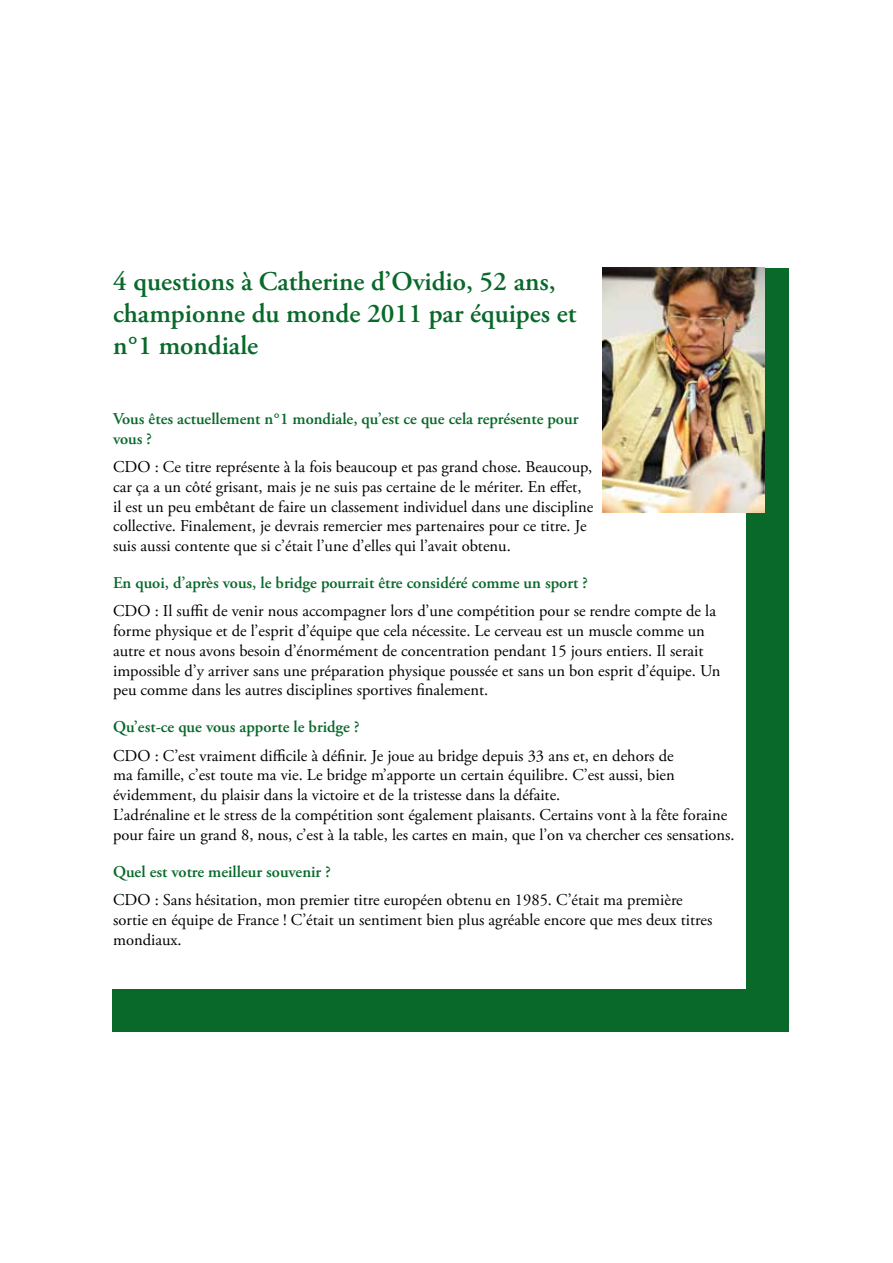
<style>
.page{position:relative;width:893px;height:1263px;background:#fff}
.page>*{position:absolute;margin:0;border:0;box-sizing:border-box;transform-origin:0 0}
.t1{font:600 27px/32.4px "Adobe Garamond Pro";color:#08692a}
.t2{font:16.5px/19.8px "Adobe Garamond Pro";color:#000}
.t3{font:600 16.5px/19.8px "Adobe Garamond Pro";color:#08692a}
</style>
<div class="page">
<div style="left:112px;top:268px;width:676px;height:763px;background:#08692a"></div>
<div style="left:105px;top:193px;width:641px;height:796px;background:#fff"></div>
<img style="left:602px;top:268px;width:163px;height:245px">
<h1 class="t1" style="left:113px;top:265px;width:465px">4 questions à Catherine d’Ovidio, 52 ans, championne du monde 2011 par équipes et n°1 mondiale</h1>
<p class="t3" style="left:113px;top:409px;width:467px">Vous êtes actuellement n°1 mondiale, qu’est ce que cela représente pour vous ?</p>
<p class="t2" style="left:113px;top:457px;width:482px">CDO : Ce titre représente à la fois beaucoup et pas grand chose. Beaucoup, car ça a un côté grisant, mais je ne suis pas certaine de le mériter. En effet, il est un peu embêtant de faire un classement individuel dans une discipline collective. Finalement, je devrais remercier mes partenaires pour ce titre. Je suis aussi contente que si c’était l’une d’elles qui l’avait obtenu.</p>
<p class="t3" style="left:113px;top:573px;width:476px">En quoi, d’après vous, le bridge pourrait être considéré comme un sport ?</p>
<p class="t2" style="left:113px;top:602px;width:609px">CDO : Il suffit de venir nous accompagner lors d’une compétition pour se rendre compte de la forme physique et de l’esprit d’équipe que cela nécessite. Le cerveau est un muscle comme un autre et nous avons besoin d’énormément de concentration pendant 15 jours entiers. Il serait impossible d’y arriver sans une préparation physique poussée et sans un bon esprit d’équipe. Un peu comme dans les autres disciplines sportives finalement.</p>
<p class="t3" style="left:113px;top:717px;width:248px">Qu’est-ce que vous apporte le bridge ?</p>
<p class="t2" style="left:113px;top:746px;width:623px">CDO : C’est vraiment difficile à définir. Je joue au bridge depuis 33 ans et, en dehors de<br>ma famille, c’est toute ma vie. Le bridge m’apporte un certain équilibre. C’est aussi, bien évidemment, du plaisir dans la victoire et de la tristesse dans la défaite.<br>L’adrénaline et le stress de la compétition sont également plaisants. Certains vont à la fête foraine pour faire un grand 8, nous, c’est à la table, les cartes en main, que l’on va chercher ces sensations.</p>
<p class="t3" style="left:113px;top:862px;width:219px">Quel est votre meilleur souvenir ?</p>
<p class="t2" style="left:113px;top:890px;width:601px">CDO : Sans hésitation, mon premier titre européen obtenu en 1985. C’était ma première sortie en équipe de France ! C’était un sentiment bien plus agréable encore que mes deux titres mondiaux.</p>
</div>
